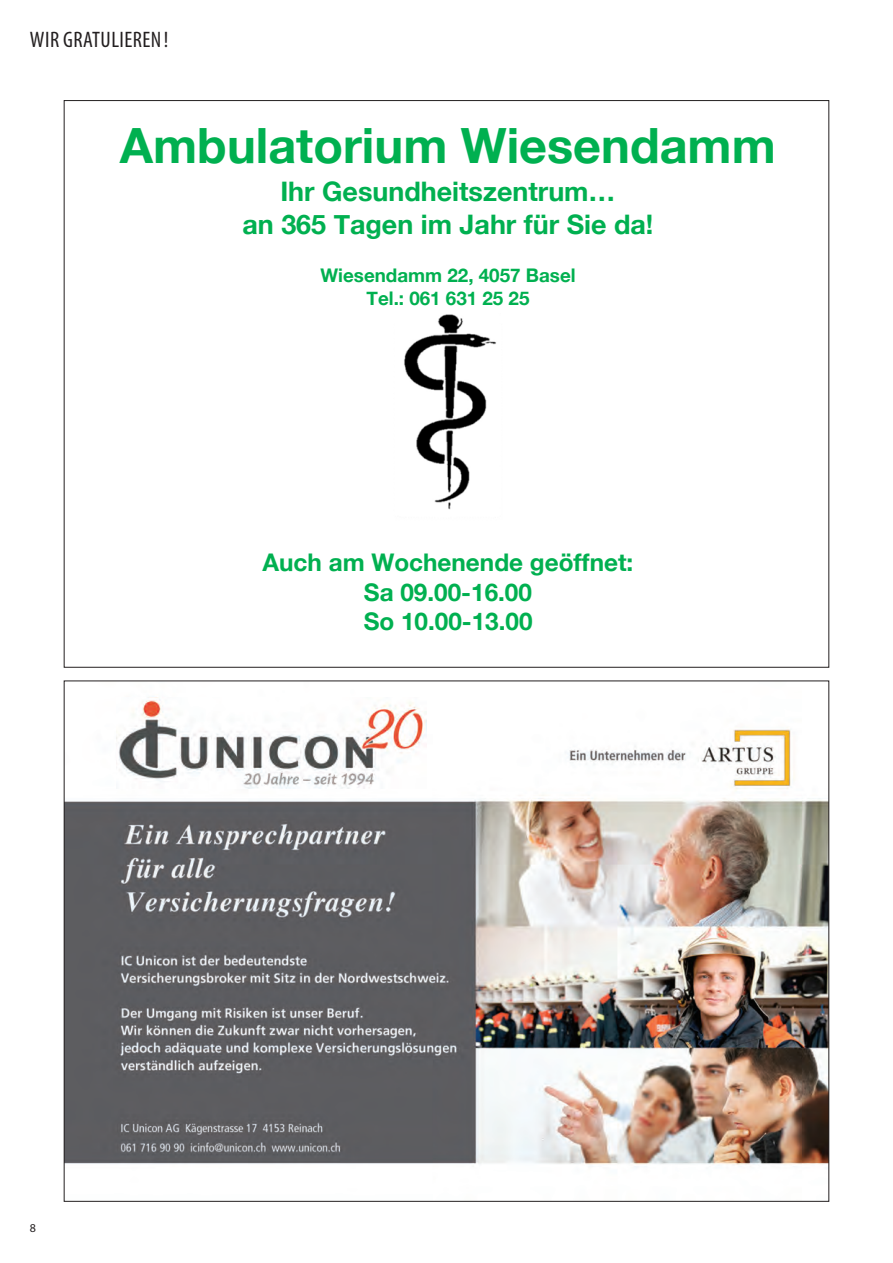
<style>
.page{position:relative;width:893px;height:1263px;background:#fff}
.page>*{position:absolute;margin:0;border:0;box-sizing:border-box;transform-origin:0 0}
.t1{font:700 48.6px "Helvetica Neue";color:#00b050}
.t2{font:700 26.85px/33px "Helvetica Neue";color:#00b050;text-align:center}
.t3{font:700 24.3px/29.7px "Helvetica Neue";color:#00b050;text-align:center}
.t4{font:condensed 22.5px "Myriad Pro";letter-spacing:.02em;color:#231f20}
.t5{font:700 18.75px/23px "Helvetica Neue";color:#00b050;text-align:center}
.t6{font:12px "Myriad Pro";color:#231f20}
</style>
<div class="page">
<img style="left:66px;top:729px;width:761px;height:439px">
<img style="left:116px;top:697px;width:311px;height:91px">
<img style="left:404px;top:314px;width:92px;height:120px">
<p class="t4" style="left:30px;top:31px;width:140px">WIR GRATULIEREN!</p>
<h1 class="t1" style="left:120px;top:116px;width:657px">Ambulatorium Wiesendamm</h1>
<p class="t2" style="left:242px;top:174px;width:412px">Ihr Gesundheitszentrum…<br>an 365 Tagen im Jahr für Sie da!</p>
<p class="t5" style="left:321px;top:263px;width:257px">Wiesendamm 22, 4057 Basel<br>Tel.: 061 631 25 25</p>
<p class="t3" style="left:263px;top:547px;width:372px">Auch am Wochenende geöffnet:<br>Sa 09.00-16.00<br>So 10.00-13.00</p>
<p class="t6" style="left:30px;top:1223px;width:8px">8</p>
</div>
